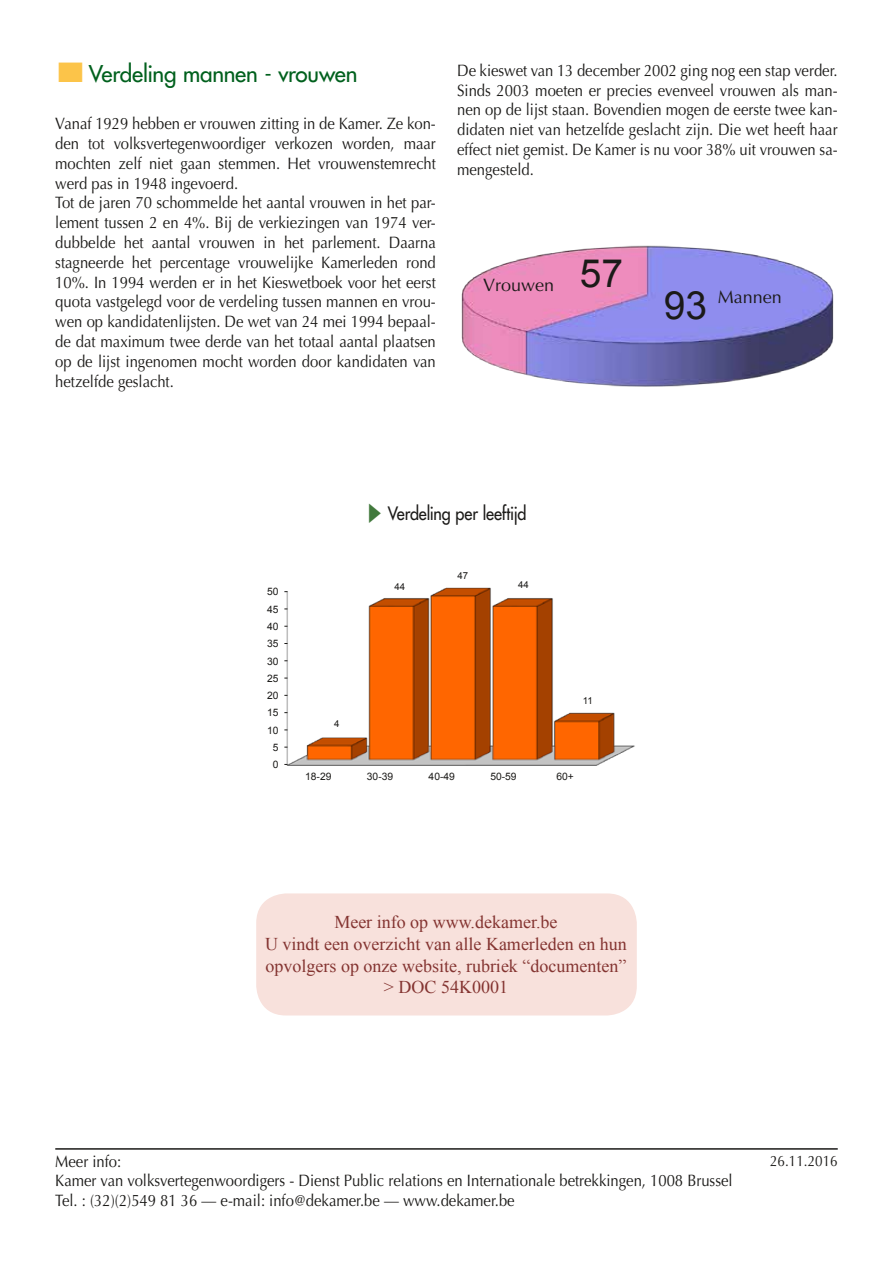
<style>
.page{position:relative;width:893px;height:1263px;background:#fff}
.page>*{position:absolute;margin:0;border:0;box-sizing:border-box;transform-origin:0 0}
.t1{font:39px "Arial";color:#1b1a18}
.t2{font:500 22.5px "Futura Std";letter-spacing:-.01em;color:#00601d}
.t3{font:18px/21.6px "Times New Roman";color:#843431;text-align:center}
.t4{font:500 18px "Futura Std";letter-spacing:-.01em;color:#1b1a18;scale:.9 1}
.t5{font:18px "Optima LT Std";color:#1b1a18}
.t6{font:16.5px/19.8px "Optima LT Std";color:#1b1a18;scale:.9 1}
.t7{font:15px "Optima LT Std";color:#1b1a18;scale:.9 1}
.t8{font:10.35px "Arial";color:#1b1a18}
.t9{font:9.6px "Arial";color:#1b1a18}
</style>
<div class="page">
<hr style="left:55px;top:1148px;width:783px;height:2px;background:#1b1a18">
<img style="left:461px;top:245px;width:373px;height:142px">
<img style="left:286px;top:587px;width:349px;height:178px">
<div style="left:256px;top:893px;width:381px;height:122px;background:#f8e1dc;border-radius:30px"></div>
<h2 class="t2" style="left:89px;top:60px;width:270px">Verdeling mannen - vrouwen</h2>
<p class="t6" style="left:55px;top:114px;width:424px">Vanaf 1929 hebben er vrouwen zitting in de Kamer. Ze kon&shy;den tot volksvertegenwoordiger verkozen worden, maar mochten zelf niet gaan stemmen. Het vrouwenstemrecht werd pas in 1948 ingevoerd.<br>Tot de jaren 70 schommelde het aantal vrouwen in het par&shy;lement tussen 2 en 4%. Bij de verkiezingen van 1974 ver&shy;dubbelde het aantal vrouwen in het parlement. Daarna stagneerde het percentage vrouwelijke Kamerleden rond 10%. In 1994 werden er in het Kieswetboek voor het eerst quota vastgelegd voor de verdeling tussen mannen en vrou&shy;wen op kandidatenlijsten. De wet van 24 mei 1994 bepaal&shy;de dat maximum twee derde van het totaal aantal plaatsen op de lijst ingenomen mocht worden door kandidaten van hetzelfde geslacht.</p>
<p class="t6" style="left:457px;top:61px;width:424px;text-align:justify">De kieswet van 13 december 2002 ging nog een stap verder.<br>Sinds 2003 moeten er precies evenveel vrouwen als man&shy;nen op de lijst staan. Bovendien mogen de eerste twee kan&shy;didaten niet van hetzelfde geslacht zijn. Die wet heeft haar effect niet gemist. De Kamer is nu voor 38% uit vrouwen sa&shy;mengesteld.</p>
<p class="t5" style="left:483px;top:274px;width:73px">Vrouwen</p>
<h1 class="t1" style="left:580px;top:247px;width:45px">57</h1>
<h1 class="t1" style="left:664px;top:280px;width:45px">93</h1>
<p class="t5" style="left:718px;top:287px;width:66px">Mannen</p>
<p class="t8" style="left:267px;top:585px;width:13px">50</p>
<p class="t8" style="left:267px;top:602px;width:13px">45</p>
<p class="t8" style="left:267px;top:619px;width:13px">40</p>
<p class="t8" style="left:267px;top:637px;width:13px">35</p>
<p class="t8" style="left:267px;top:654px;width:13px">30</p>
<p class="t8" style="left:267px;top:671px;width:13px">25</p>
<p class="t8" style="left:267px;top:689px;width:13px">20</p>
<p class="t8" style="left:267px;top:706px;width:13px">15</p>
<p class="t8" style="left:267px;top:723px;width:13px">10</p>
<p class="t8" style="left:273px;top:740px;width:7px">5</p>
<p class="t8" style="left:273px;top:758px;width:7px">0</p>
<p class="t4" style="left:388px;top:502px;width:156px">Verdeling per leeftijd</p>
<p class="t9" style="left:394px;top:580px;width:12px">44</p>
<p class="t9" style="left:458px;top:570px;width:12px">47</p>
<p class="t9" style="left:518px;top:578px;width:12px">44</p>
<p class="t9" style="left:334px;top:717px;width:7px">4</p>
<p class="t9" style="left:583px;top:694px;width:11px">11</p>
<p class="t8" style="left:305px;top:770px;width:28px">18-29</p>
<p class="t8" style="left:367px;top:770px;width:28px">30-39</p>
<p class="t8" style="left:429px;top:770px;width:28px">40-49</p>
<p class="t8" style="left:490px;top:770px;width:28px">50-59</p>
<p class="t8" style="left:556px;top:770px;width:19px">60+</p>
<p class="t3" style="left:265px;top:911px;width:363px">Meer info op www.dekamer.be<br>U vindt een overzicht van alle Kamerleden en hun opvolgers op onze website, rubriek “documenten” &gt; DOC 54K0001</p>
<p class="t6" style="left:55px;top:1151px;width:754px">Meer info:<br>Kamer van volksvertegenwoordigers - Dienst Public relations en Internationale betrekkingen, 1008 Brussel<br>Tel. : (32)(2)549 81 36 — e-mail: info@dekamer.be — www.dekamer.be</p>
<p class="t7" style="left:770px;top:1152px;width:77px">26.11.2016</p>
</div>
